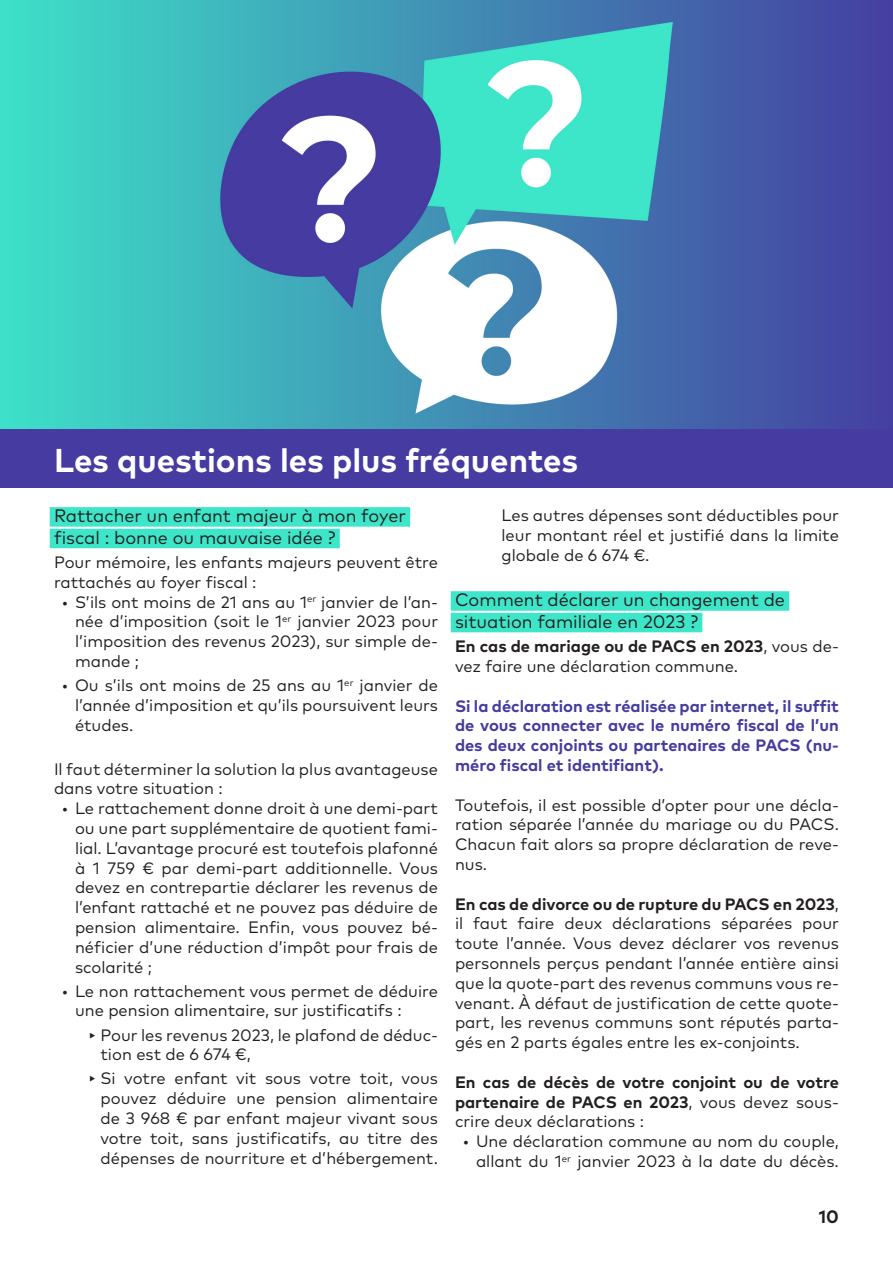
<style>
.page{position:relative;width:893px;height:1263px;background:#fff}
.page>*{position:absolute;margin:0;border:0;box-sizing:border-box;transform-origin:0 0}
.t1{font:700 33px "Mark Pro";color:#fff}
.t2{font:18px "Mark Pro";color:#231f20}
.t3{font:700 18px "Mark Pro";color:#231f20}
.t4{font:16.5px/19.8px "Mark Pro";color:#231f20;text-align:justify}
.t5{font:700 16.5px/19.8px "Mark Pro";color:#453ba0;text-align:justify}
.t6{font:700 16.5px/19.8px "Mark Pro";color:#231f20;text-align:justify}
.s1{font-weight:700}
.s2{font-weight:400}
</style>
<div class="page">
<img style="left:0;top:0;width:893px;height:429px">
<div style="left:0;top:429px;width:893px;height:59px;background:#453ba0"></div>
<div style="left:50px;top:507px;width:360px;height:20px;background:#3de6c9"></div>
<div style="left:50px;top:529px;width:290px;height:19px;background:#3de6c9"></div>
<div style="left:451px;top:591px;width:338px;height:20px;background:#3de6c9"></div>
<div style="left:451px;top:613px;width:251px;height:19px;background:#3de6c9"></div>
<p class="t1" style="left:54px;top:435px;width:526px">Les questions les plus fréquentes</p>
<p class="t2" style="left:54px;top:502px;width:354px">Rattacher un enfant majeur à mon foyer</p>
<p class="t2" style="left:54px;top:524px;width:283px">fiscal : bonne ou mauvaise idée ?</p>
<p class="t4" style="left:54px;top:551px;width:385px">Pour mémoire, les enfants majeurs peuvent être rattachés au foyer fiscal :</p>
<p class="t4" style="left:75px;top:591px;width:365px;text-indent:-14px">• S’ils ont moins de 21 ans au 1<sup>er</sup> janvier de l’an&shy;née d’imposition (soit le 1<sup>er</sup> janvier 2023 pour l’imposition des revenus 2023), sur simple de&shy;mande ;</p>
<p class="t4" style="left:75px;top:674px;width:364px;text-indent:-14px">• Ou s’ils ont moins de 25 ans au 1<sup>er</sup> janvier de l’année d’imposition et qu’ils poursuivent leurs études.</p>
<p class="t4" style="left:54px;top:757px;width:385px">Il faut déterminer la solution la plus avantageuse dans votre situation :</p>
<p class="t4" style="left:75px;top:797px;width:364px;text-indent:-14px">• Le rattachement donne droit à une demi-part ou une part supplémentaire de quotient fami&shy;lial. L’avantage procuré est toutefois plafonné à 1 759 € par demi-part additionnelle. Vous devez en contrepartie déclarer les revenus de l’enfant rattaché et ne pouvez pas déduire de pension alimentaire. Enfin, vous pouvez bé&shy;néficier d’une réduction d’impôt pour frais de scolarité ;</p>
<p class="t4" style="left:75px;top:980px;width:364px;text-indent:-14px">• Le non rattachement vous permet de déduire une pension alimentaire, sur justificatifs :</p>
<p class="t4" style="left:100px;top:1023px;width:339px;text-indent:-14px">▸ Pour les revenus 2023, le plafond de déduc&shy;tion est de 6 674 €,</p>
<p class="t4" style="left:100px;top:1067px;width:339px;text-indent:-14px">▸ Si votre enfant vit sous votre toit, vous pouvez déduire une pension alimentaire de 3 968 € par enfant majeur vivant sous votre toit, sans justificatifs, au titre des dépenses de nourriture et d’hébergement.</p>
<p class="t4" style="left:501px;top:504px;width:339px">Les autres dépenses sont déductibles pour leur montant réel et justifié dans la limite globale de 6 674 €.</p>
<p class="t2" style="left:455px;top:587px;width:331px">Comment déclarer un changement de</p>
<p class="t2" style="left:455px;top:608px;width:245px">situation familiale en 2023 ?</p>
<p class="t4" style="left:455px;top:635px;width:385px"><span class="s1">En cas de mariage ou de PACS en 2023</span>, vous de&shy;vez faire une déclaration commune.</p>
<p class="t5" style="left:455px;top:694px;width:385px">Si la déclaration est réalisée par internet, il suffit de vous connecter avec le numéro fiscal de l’un des deux conjoints ou partenaires de PACS (nu&shy;méro fiscal et identifiant).</p>
<p class="t4" style="left:455px;top:793px;width:385px">Toutefois, il est possible d’opter pour une décla&shy;ration séparée l’année du mariage ou du PACS.<br>Chacun fait alors sa propre déclaration de reve&shy;nus.</p>
<p class="t4" style="left:455px;top:892px;width:386px"><span class="s1">En cas de divorce ou de rupture du PACS en 2023</span>, il faut faire deux déclarations séparées pour toute l’année. Vous devez déclarer vos revenus personnels perçus pendant l’année entière ainsi que la quote-part des revenus communs vous re&shy;venant. À défaut de justification de cette quote&shy;part, les revenus communs sont réputés parta&shy;gés en 2 parts égales entre les ex-conjoints.</p>
<p class="t6" style="left:455px;top:1071px;width:385px">En cas de décès de votre conjoint ou de votre partenaire de PACS en 2023<span class="s2">, vous devez sous&shy;crire deux déclarations :</span></p>
<p class="t4" style="left:462px;top:1130px;width:378px;text-align:right">• Une déclaration commune au nom du couple, allant du 1<sup>er</sup> janvier 2023 à la date du décès.</p>
<p class="t3" style="left:819px;top:1203px;width:22px">10</p>
</div>
